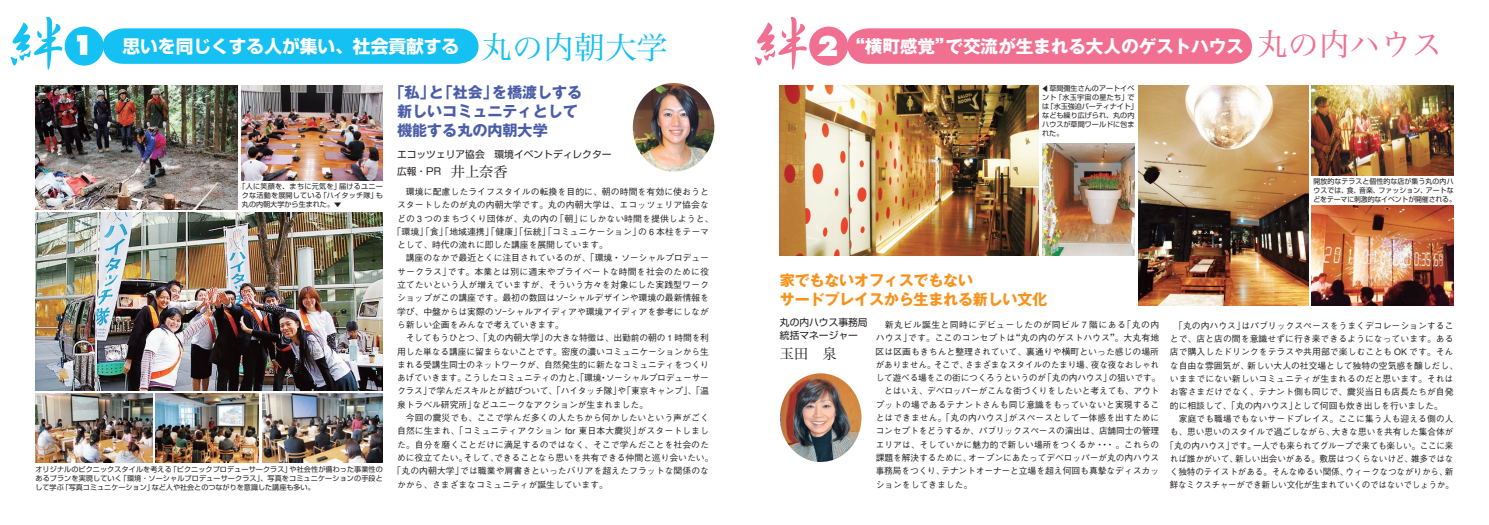
<style>
.page{position:relative;width:1489px;height:525px;background:#fff}
.page>*{position:absolute;margin:0;border:0;box-sizing:border-box;transform-origin:0 0}
.t1{font:62px "DF Gyo Sho Std W5 90 pv RKSJ H";color:#15c0f2}
.t2{font:62px "DF Gyo Sho Std W5 90 pv RKSJ H";color:#f17091}
.t3{font:700 17.75px "Gothic MB101";letter-spacing:-.01em;color:#fff}
.t4{font:700 17.75px "Shin Go";color:#fff}
.t5{font:700 15px/18.6px "Gothic MB101";color:#4a5da9}
.t6{font:700 15px/18.6px "Gothic MB101";letter-spacing:-.015em;color:#f7931d}
.t7{font:14.12px "Hira Min Pro W3 90 pv RKSJ H";color:#231f20}
.t8{font:9.75px/13.2px "Shin Go";color:#231f20}
.t9{font:500 8.88px/13.2px "Gothic BBB";letter-spacing:-.01em;color:#231f20;text-align:justify}
.t10{font:500 8.88px "Gothic BBB";letter-spacing:.01em;color:#231f20}
.t11{font:500 8.88px "Gothic BBB";letter-spacing:-.03em;color:#231f20}
.t12{font:500 8.88px "Gothic BBB";letter-spacing:.02em;color:#231f20}
.t13{font:500 8.88px "Gothic BBB";letter-spacing:.035em;color:#231f20}
.t14{font:7.12px/8.9px "Shin Go";color:#231f20}
.s1{font-family:"Futura";font-weight:800;font-size:26.62px}
.s2{font-family:"Hira Min Pro W3 90 pv RKSJ H";font-weight:400;font-size:31px;color:#15c0f2}
.s3{font-family:"Hira Min Pro W3 90 pv RKSJ H";font-size:14.12px}
.s4{font-family:"Hira Min Pro W3 90 pv RKSJ H";font-weight:400;font-size:31px;color:#f17091}
</style>
<div class="page">
<svg style="left:847px;top:28px;width:404px;height:36px;background:#f17494"></svg>
<div style="left:809px;top:27px;width:39px;height:39px;background:#f17091;border-radius:50%"></div>
<img style="left:780px;top:373px;width:81px;height:89px">
<img style="left:1311px;top:85px;width:142px;height:90px">
<img style="left:1311px;top:205px;width:142px;height:100px">
<img style="left:1042px;top:143px;width:92px;height:112px">
<img style="left:780px;top:85px;width:258px;height:170px">
<img style="left:1138px;top:85px;width:169px;height:220px">
<svg style="left:103px;top:28px;width:375px;height:36px;background:#1dc2f2"></svg>
<img style="left:262px;top:393px;width:120px;height:69px">
<img style="left:35px;top:213px;width:348px;height:177px">
<img style="left:35px;top:393px;width:118px;height:69px">
<img style="left:35px;top:85px;width:202px;height:124px">
<img style="left:156px;top:393px;width:103px;height:69px">
<img style="left:241px;top:85px;width:142px;height:95px">
<div style="left:65px;top:27px;width:39px;height:39px;background:#15c0f2;border-radius:50%"></div>
<img style="left:632px;top:83px;width:82px;height:88px">
<h1 class="t1" style="left:5px;top:8px;width:64px">絆</h1>
<h2 class="t4" style="left:72px;top:34px;width:597px"><span class="s1">1</span> 思いを同じくする人が集い、社会貢献する <span class="s2">丸の内朝大学</span></h2>
<h3 class="t5" style="left:397px;top:82px;width:187px;text-indent:-8px">「私」と「社会」を橋渡しする新しいコミュニティとして機能する丸の内朝大学</h3>
<p class="t8" style="left:397px;top:145px;width:226px;line-height:17.2px">エコッツェリア協会　環境イベントディレクター　広報・PR　<span class="s3">井上奈香</span></p>
<p class="t14" style="left:242px;top:182px;width:142px;text-align:justify;text-indent:-4px">「人に笑顔を、まちに元気を」届けるユニークな活動を展開している「ハイタッチ隊」も丸の内朝大学から生まれた。▼</p>
<p class="t14" style="left:35px;top:464px;width:349px;text-align:justify">オリジナルのピクニックスタイルを考える「ピクニックプロデューサークラス」や社会性が備わった事業性のあるプランを実現していく「環境・ソーシャルプロデューサークラス」、写真をコミュニケーションの手段として学ぶ「写真コミュニケーション」など人や社会とのつながりを意識した講座も多い。</p>
<p class="t9" style="left:397px;top:185px;width:313px">　環境に配慮したライフスタイルの転換を目的に、朝の時間を有効に使おうと</p>
<p class="t9" style="left:397px;top:198px;width:313px">スタートしたのが丸の内朝大学です。丸の内朝大学は、エコッツェリア協会な</p>
<p class="t10" style="left:397px;top:213px;width:318px">どの 3 つのまちづくり団体が、丸の内の「朝」にしかない時間を提供しようと、</p>
<p class="t9" style="left:392px;top:225px;width:318px">「環境」「食」「地域連携」「健康」「伝統」「コミュニケーション」の 6 本柱をテーマ</p>
<p class="t9" style="left:397px;top:238px;width:212px">として、時代の流れに即した講座を展開しています。</p>
<p class="t9" style="left:397px;top:252px;width:313px">　講座のなかで最近とくに注目されているのが、「環境・ソーシャルプロデュー</p>
<p class="t12" style="left:397px;top:266px;width:313px">サークラス」です。本業とは別に週末やプライベートな時間を社会のために役</p>
<p class="t9" style="left:397px;top:278px;width:313px">立てたいという人が増えていますが、そういう方々を対象にした実践型ワーク</p>
<p class="t9" style="left:397px;top:291px;width:313px">ショップがこの講座です。最初の数回はソｰシャルデザインや環境の最新情報を</p>
<p class="t9" style="left:397px;top:305px;width:313px">学び、中盤からは実際のソｰシャルアイディアや環境アイディアを参考にしなが</p>
<p class="t9" style="left:397px;top:318px;width:168px">ら新しい企画をみんなで考えていきます。</p>
<p class="t9" style="left:397px;top:331px;width:313px">　そしてもうひとつ、「丸の内朝大学」の大きな特徴は、出勤前の朝の 1 時間を利</p>
<p class="t9" style="left:397px;top:345px;width:313px">用した単なる講座に留まらないことです。密度の濃いコミュニケーションから生</p>
<p class="t9" style="left:397px;top:358px;width:313px">まれる受講生同士のネットワークが、自然発生的に新たなコミュニティをつくり</p>
<p class="t9" style="left:397px;top:371px;width:313px">あげていきます。こうしたコミュニティの力と、「環境・ソーシャルプロデューサー</p>
<p class="t9" style="left:397px;top:384px;width:313px">クラス」で学んだスキルとが結びついて、「ハイタッチ隊」や「東京キャンプ」、「温</p>
<p class="t9" style="left:397px;top:398px;width:252px">泉トラベル研究所」などユニークなアクションが生まれました。</p>
<p class="t9" style="left:397px;top:411px;width:313px">　今回の震災でも、ここで学んだ多くの人たちから何かしたいという声がごく</p>
<p class="t10" style="left:397px;top:426px;width:313px">自然に生まれ、「コミュニティアクション for 東日本大震災」がスタートしまし</p>
<p class="t9" style="left:397px;top:438px;width:313px">た。自分を磨くことだけに満足するのではなく、そこで学んだことを社会のた</p>
<p class="t9" style="left:397px;top:451px;width:318px">めに役立てたい。そして、できることなら思いを共有できる仲間と巡り会いたい。</p>
<p class="t9" style="left:392px;top:464px;width:318px">「丸の内朝大学」では職業や肩書きといったバリアを超えたフラットな関係のな</p>
<p class="t9" style="left:397px;top:477px;width:212px">かから、さまざまなコミュニティが誕生しています。</p>
<h1 class="t2" style="left:749px;top:8px;width:64px">絆</h1>
<h2 class="t3" style="left:816px;top:34px;width:628px"><span class="s1">2</span> “横町感覚”で交流が生まれる大人のゲストハウス <span class="s4">丸の内ハウス</span></h2>
<p class="t14" style="left:1050px;top:85px;width:9px;rotate:90deg">▼</p>
<p class="t14" style="left:1042px;top:84px;width:97px">　草間彌生さんのアートイベント「水玉宇宙の星たち」では「水玉強迫パーティナイト」なども繰り広げられ、丸の内ハウスが草間ワールドに包まれた。</p>
<p class="t14" style="left:1313px;top:176px;width:144px">開放的なテラスと個性的な店が集う丸の内ハウスでは、食、音楽、ファッション、アートなどをテーマに刺激的なイベントが開催される。</p>
<h3 class="t6" style="left:780px;top:270px;width:269px">家でもないオフィスでもない<br>サードプレイスから生まれる新しい文化</h3>
<p class="t8" style="left:780px;top:315px;width:99px">丸の内ハウス事務局　統括マネージャー　</p>
<h3 class="t7" style="left:780px;top:341px;width:58px">玉田　泉</h3>
<p class="t9" style="left:875px;top:318px;width:286px">　新丸ビル誕生と同時にデビューしたのが同ビル 7 階にある「丸の内ハウス」です。ここのコンセプトは“丸の内のゲストハウス”。大丸有地区は区画もきちんと整理されていて、裏通りや横町といった感じの場所がありません。そこで、さまざまなスタイルのたまり場、夜な夜なおしゃれして遊べる場をこの街につくろうというのが「丸の内ハウス」の狙いです。　とはいえ、デベロッパーがこんな街づくりをしたいと考えても、アウトプットの場であるテナントさんも同じ意識をもっていないと実現することはできません。「丸の内ハウス」がスペースとして一体感を出すためにコンセプトをどうするか、パブリックスペースの演出は、店舗同士の管理エリアは、そしていかに魅力的で新しい場所をつくるか・・・。これらの課題を解決するために、オープンにあたってデベロッパーが丸の内ハウス事務局をつくり、テナントオーナーと立場を超え何回も真摯なディスカッションをしてきました。</p>
<p class="t9" style="left:1174px;top:319px;width:281px">「丸の内ハウス」はパブリックスペースをうまくデコレーションするこ</p>
<p class="t9" style="left:1169px;top:332px;width:285px">とで、店と店の間を意識せずに行き来できるようになっています。ある</p>
<p class="t9" style="left:1169px;top:345px;width:285px">店で購入したドリンクをテラスや共用部で楽しむことも OK です。そん</p>
<p class="t9" style="left:1169px;top:359px;width:289px">な自由な雰囲気が、新しい大人の社交場として独特の空気感を醸しだし、</p>
<p class="t9" style="left:1169px;top:372px;width:285px">いままでにない新しいコミュニティが生まれるのだと思います。それは</p>
<p class="t9" style="left:1169px;top:385px;width:285px">お客さまだけでなく、テナント側も同じで、震災当日も店長たちが自発</p>
<p class="t9" style="left:1169px;top:399px;width:274px">的に相談して、「丸の内ハウス」として何回も炊き出しを行いました。</p>
<p class="t13" style="left:1169px;top:413px;width:285px">　家庭でも職場でもないサードプレイス。ここに集う人も迎える側の人</p>
<p class="t9" style="left:1169px;top:425px;width:285px">も、思い思いのスタイルで過ごしながら、大きな思いを共有した集合体が</p>
<p class="t11" style="left:1165px;top:440px;width:289px">「丸の内ハウス」です。一人でも来られてグループで来ても楽しい。ここに来</p>
<p class="t9" style="left:1169px;top:452px;width:285px">れば誰かがいて、新しい出会いがある。敷居はつくらないけど、雑多ではな</p>
<p class="t9" style="left:1169px;top:465px;width:285px">く独特のテイストがある。そんなゆるい関係、ウィークなつながりから、新</p>
<p class="t11" style="left:1169px;top:480px;width:285px">鮮なミクスチャーができ新しい文化が生まれていくのではないでしょうか。</p>
</div>
